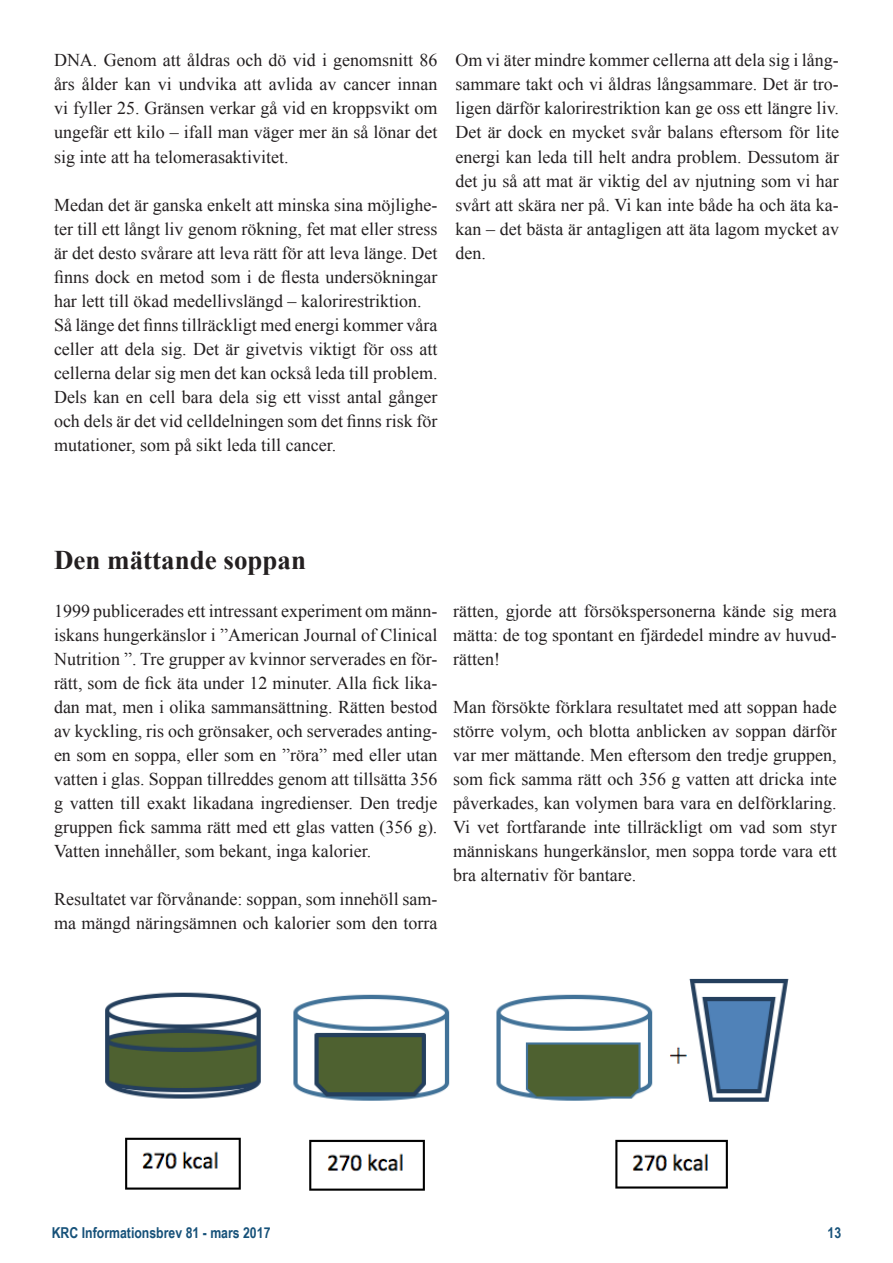
<style>
.page{position:relative;width:893px;height:1263px;background:#fff}
.page>*{position:absolute;margin:0;border:0;box-sizing:border-box;transform-origin:0 0}
.t1{font:700 27px "Times New Roman";color:#231f20}
.t2{font:18px/24px "Times New Roman";color:#231f20;text-align:justify}
.t3{font:700 15px "Arial Narrow";color:#165179}
</style>
<div class="page">
<img style="left:105px;top:978px;width:684px;height:213px">
<p class="t2" style="left:54px;top:48px;width:385px">DNA. Genom att åldras och dö vid i genomsnitt 86 års ålder kan vi undvika att avlida av cancer innan vi fyller 25. Gränsen verkar gå vid en kroppsvikt om ungefär ett kilo – ifall man väger mer än så lönar det sig inte att ha telomerasaktivitet.</p>
<p class="t2" style="left:54px;top:192px;width:385px">Medan det är ganska enkelt att minska sina möjlighe&shy;ter till ett långt liv genom rökning, fet mat eller stress är det desto svårare att leva rätt för att leva länge. Det finns dock en metod som i de flesta undersökningar har lett till ökad medellivslängd – kalorirestriktion.</p>
<p class="t2" style="left:54px;top:312px;width:385px">Så länge det finns tillräckligt med energi kommer våra celler att dela sig. Det är givetvis viktigt för oss att cellerna delar sig men det kan också leda till problem.<br>Dels kan en cell bara dela sig ett visst antal gånger och dels är det vid celldelningen som det finns risk för mutationer, som på sikt leda till cancer.</p>
<p class="t2" style="left:455px;top:48px;width:385px">Om vi äter mindre kommer cellerna att dela sig i lång&shy;sammare takt och vi åldras långsammare. Det är tro&shy;ligen därför kalorirestriktion kan ge oss ett längre liv.<br>Det är dock en mycket svår balans eftersom för lite energi kan leda till helt andra problem. Dessutom är det ju så att mat är viktig del av njutning som vi har svårt att skära ner på. Vi kan inte både ha och äta ka&shy;kan – det bästa är antagligen att äta lagom mycket av den.</p>
<p class="t1" style="left:54px;top:541px;width:254px">Den mättande soppan</p>
<p class="t2" style="left:54px;top:599px;width:385px">1999 publicerades ett intressant experiment om männ&shy;iskans hungerkänslor i ”American Journal of Clinical Nutrition ”. Tre grupper av kvinnor serverades en för&shy;rätt, som de fick äta under 12 minuter. Alla fick lika&shy;dan mat, men i olika sammansättning. Rätten bestod av kyckling, ris och grönsaker, och serverades anting&shy;en som en soppa, eller som en ”röra” med eller utan vatten i glas. Soppan tillreddes genom att tillsätta 356 g vatten till exakt likadana ingredienser. Den tredje gruppen fick samma rätt med ett glas vatten (356 g).<br>Vatten innehåller, som bekant, inga kalorier.</p>
<p class="t2" style="left:54px;top:887px;width:385px">Resultatet var förvånande: soppan, som innehöll sam&shy;ma mängd näringsämnen och kalorier som den torra</p>
<p class="t2" style="left:453px;top:599px;width:385px">rätten, gjorde att försökspersonerna kände sig mera mätta: de tog spontant en fjärdedel mindre av huvud&shy;rätten!</p>
<p class="t2" style="left:453px;top:695px;width:385px">Man försökte förklara resultatet med att soppan hade större volym, och blotta anblicken av soppan därför var mer mättande. Men eftersom den tredje gruppen, som fick samma rätt och 356 g vatten att dricka inte påverkades, kan volymen bara vara en delförklaring.<br>Vi vet fortfarande inte tillräckligt om vad som styr människans hungerkänslor, men soppa torde vara ett bra alternativ för bantare.</p>
<p class="t3" style="left:52px;top:1221px;width:220px">KRC Informationsbrev 81 - mars 2017</p>
<p class="t3" style="left:827px;top:1221px;width:15px">13</p>
</div>
